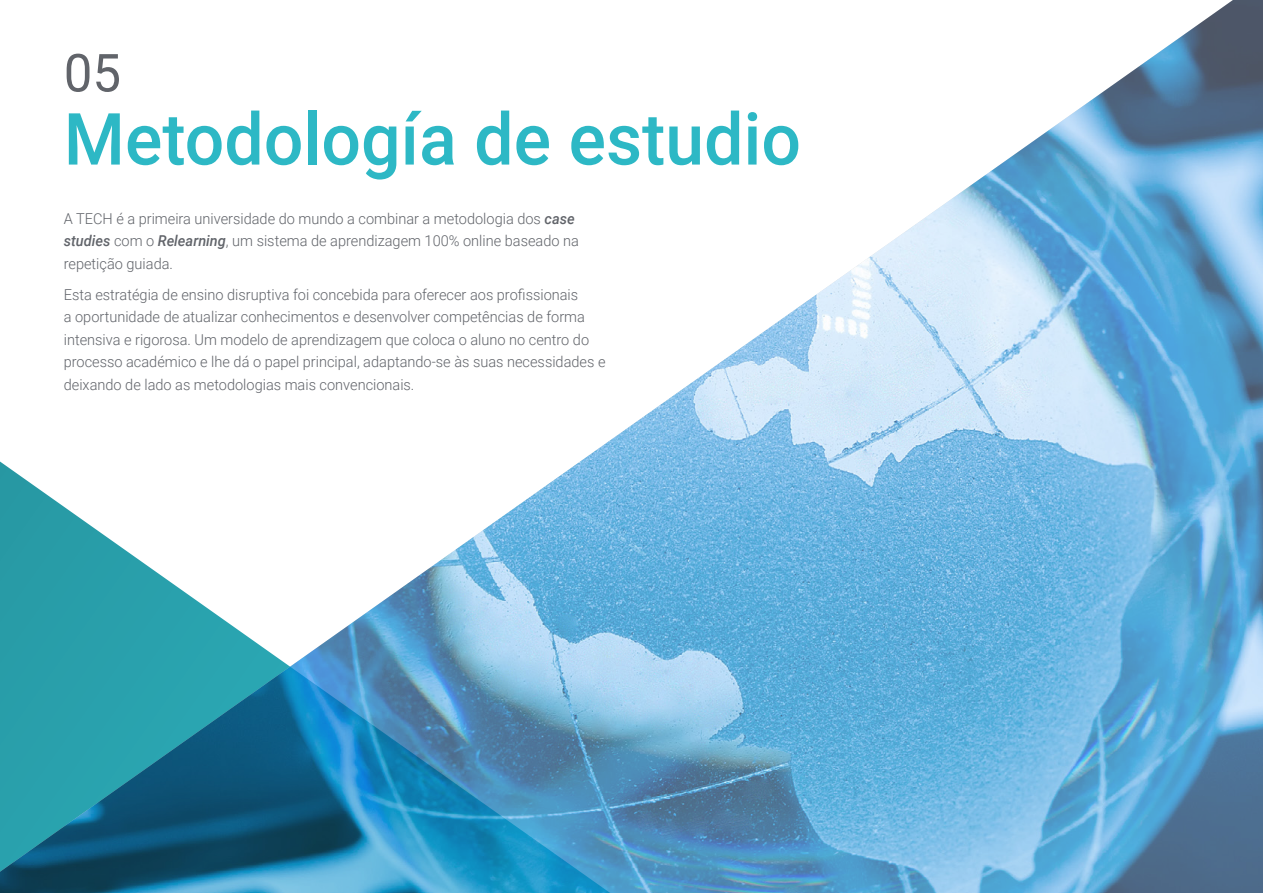
<style>
.page{position:relative;width:1263px;height:893px;background:#fff}
.page>*{position:absolute;margin:0;border:0;box-sizing:border-box;transform-origin:0 0}
.t1{font:500 72px "Roboto";color:#2db8c5}
.t2{font:52.5px "Roboto";color:#61646a}
.t3{font:300 15px/22.5px "Roboto";color:#61646a}
.s1{font-weight:500;font-style:italic}
</style>
<div class="page">
<img style="left:0;top:0;width:1263px;height:893px">
<h2 class="t2" style="left:64px;top:36px;width:59px">05</h2>
<h1 class="t1" style="left:64px;top:89px;width:739px">Metodología de estudio</h1>
<p class="t3" style="left:64px;top:207px;width:517px">A TECH é a primeira universidade do mundo a combinar a metodologia dos <span class="s1">case studies</span> com o <span class="s1">Relearning</span>, um sistema de aprendizagem 100% online baseado na repetição guiada.</p>
<p class="t3" style="left:64px;top:283px;width:543px">Esta estratégia de ensino disruptiva foi concebida para oferecer aos profissionais<br>a oportunidade de atualizar conhecimentos e desenvolver competências de forma intensiva e rigorosa. Um modelo de aprendizagem que coloca o aluno no centro do processo académico e lhe dá o papel principal, adaptando-se às suas necessidades e deixando de lado as metodologias mais convencionais.</p>
</div>
